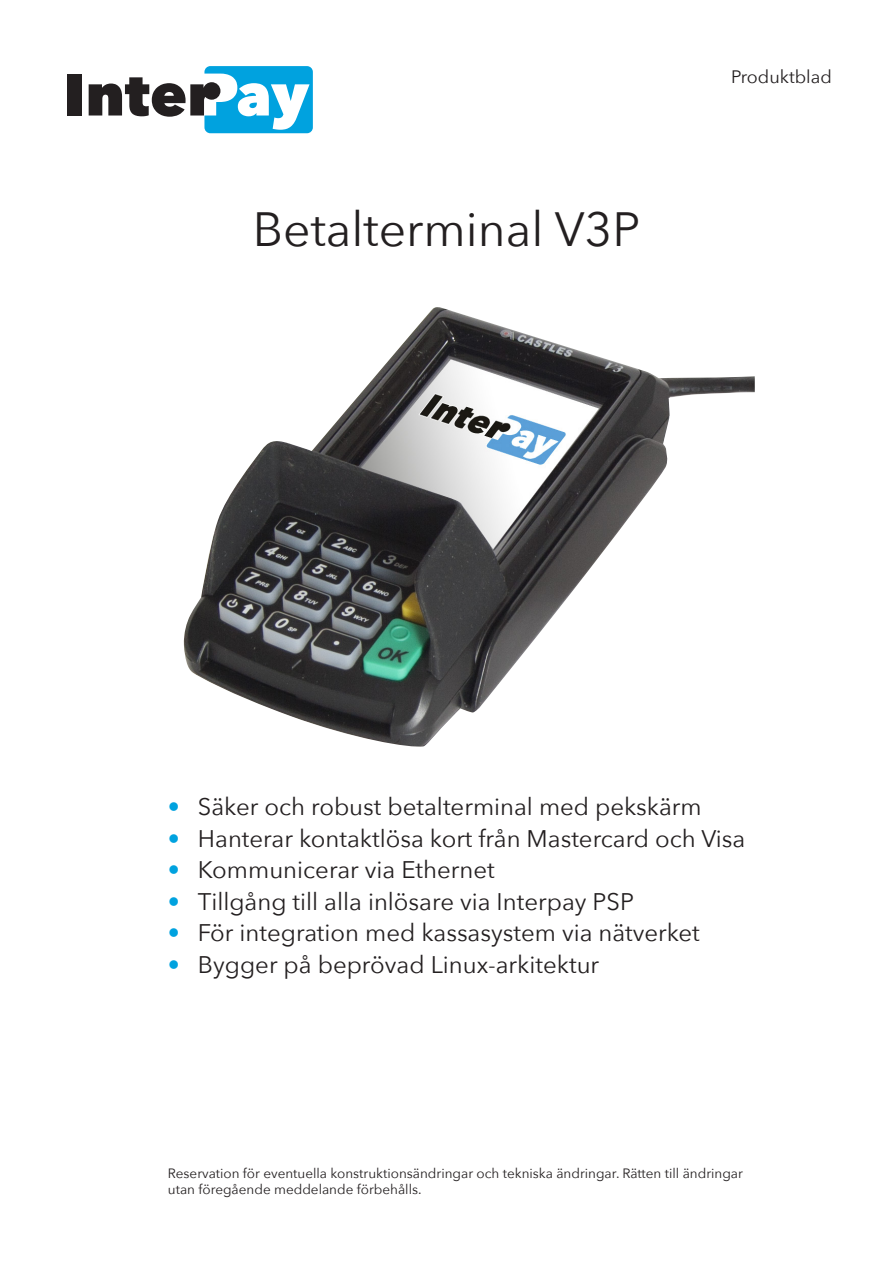
<style>
.page{position:relative;width:893px;height:1263px;background:#fff}
.page>*{position:absolute;margin:0;border:0;box-sizing:border-box;transform-origin:0 0}
.t1{font:48px "Avenir Next";color:#231f20}
.Interpay_text{font:24px "Avenir Next";color:#231f20}
.Interpay_text-2{font:18px "Avenir Next";color:#231f20}
.t2{font:13.5px/16.2px "Avenir Next";color:#231f20}
.s1{color:#00a2df}
</style>
<div class="page">
<img style="left:183px;top:307px;width:572px;height:440px">
<div style="left:67px;top:74px;width:15px;height:42px;background:#231f20"></div>
<div style="left:203px;top:65px;width:111px;height:69px;border:2px solid #fff;border-radius:6px"></div>
<svg style="left:88px;top:66px;width:225px;height:67px"></svg>
<p class="t1" style="left:253px;top:189px;width:389px">Betalterminal V3P</p>
<p class="Interpay_text-2" style="left:731px;top:61px;width:102px">Produktblad</p>
<p class="Interpay_text" style="left:168px;top:787px;width:535px"><span class="s1">•</span> Säker och robust betalterminal med pekskärm</p>
<p class="Interpay_text" style="left:168px;top:818px;width:579px"><span class="s1">•</span> Hanterar kontaktlösa kort från Mastercard och Visa</p>
<p class="Interpay_text" style="left:168px;top:850px;width:328px"><span class="s1">•</span> Kommunicerar via Ethernet</p>
<p class="Interpay_text" style="left:168px;top:881px;width:467px"><span class="s1">•</span> Tillgång till alla inlösare via Interpay PSP</p>
<p class="Interpay_text" style="left:168px;top:913px;width:533px"><span class="s1">•</span> För integration med kassasystem via nätverket</p>
<p class="Interpay_text" style="left:168px;top:944px;width:433px"><span class="s1">•</span> Bygger på beprövad Linux-arkitektur</p>
<p class="t2" style="left:168px;top:1164px;width:577px">Reservation för eventuella konstruktionsändringar och tekniska ändringar. Rätten till ändringar utan föregående meddelande förbehålls.</p>
</div>
